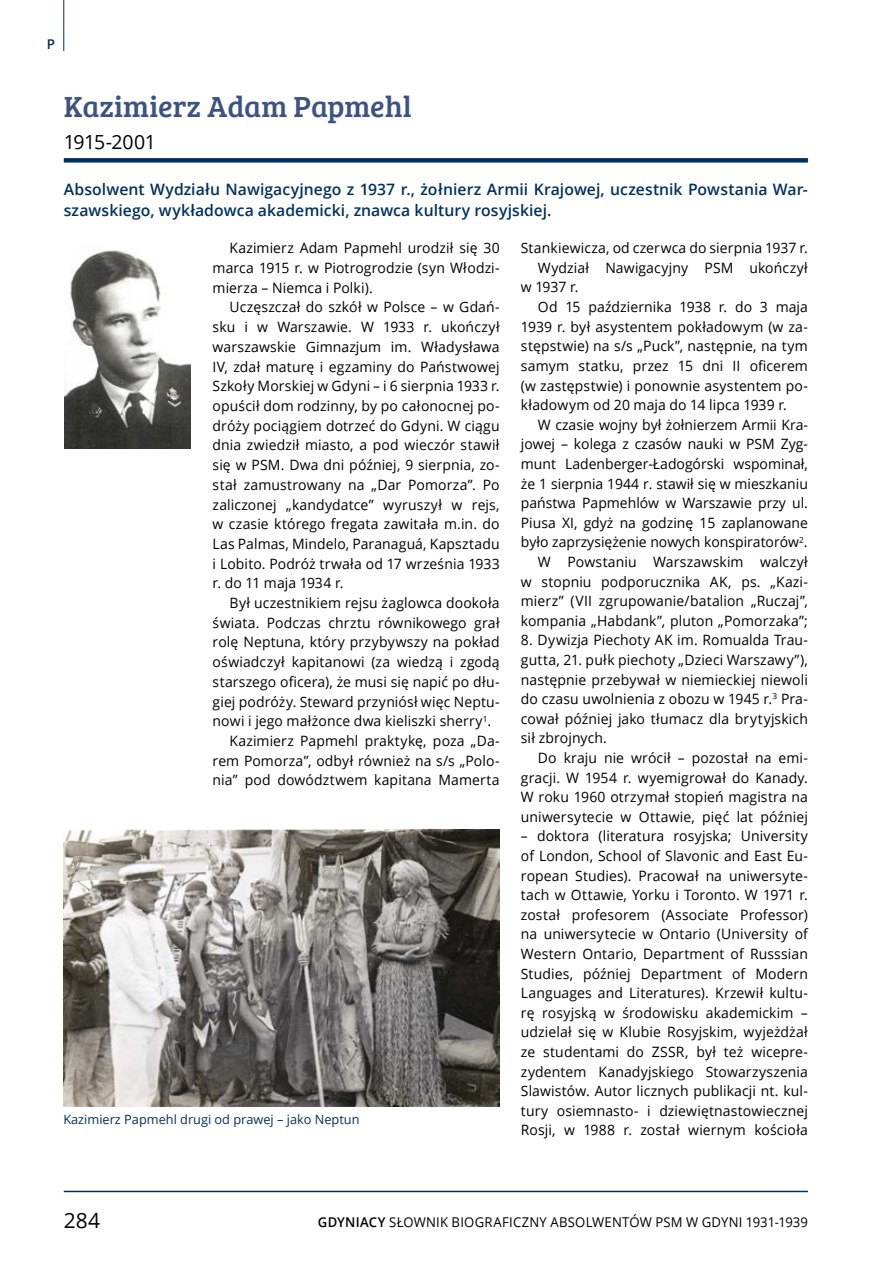
<style>
.page{position:relative;width:893px;height:1263px;background:#fff}
.page>*{position:absolute;margin:0;border:0;box-sizing:border-box;transform-origin:0 0}
.t1{font:30px "Bree Serif";color:#3a5384}
.t2{font:21px "Open Sans";color:#000}
.t3{font:19.5px "Open Sans";letter-spacing:-.02em;color:#000}
.t4{font:600 15.75px/21px "Open Sans";letter-spacing:.005em;color:#003063}
.t5{font:14.25px/19.6px "Open Sans";letter-spacing:.005em;color:#000;text-align:justify}
.t6{font:13.5px "Open Sans";letter-spacing:.015em;color:#000}
.t7{font:600 13.5px "Open Sans";color:#003063}
.t8{font:12.75px "Open Sans";color:#003063}
.s1{font-weight:600}
</style>
<div class="page">
<hr style="left:64px;top:1191px;width:744px;height:1px;background:#003063">
<hr style="left:63px;top:0;width:1px;height:51px;background:#003063">
<div style="left:64px;top:158px;width:744px;height:5px;background:#003063"></div>
<img style="left:64px;top:250px;width:127px;height:199px">
<img style="left:63px;top:829px;width:437px;height:278px">
<p class="t7" style="left:47px;top:34px;width:10px">P</p>
<h1 class="t1" style="left:64px;top:85px;width:350px">Kazimierz Adam Papmehl</h1>
<h3 class="t3" style="left:64px;top:128px;width:94px">1915-2001</h3>
<p class="t4" style="left:64px;top:178px;width:746px">Absolwent Wydziału Nawigacyjnego z 1937 r., żołnierz Armii Krajowej, uczestnik Powstania War&shy;szawskiego, wykładowca akademicki, znawca kultury rosyjskiej.</p>
<p class="t5" style="left:213px;top:238px;width:289px;text-indent:17px">Kazimierz Adam Papmehl urodził się 30 marca 1915 r. w Piotrogrodzie (syn Włodzi&shy;mierza – Niemca i Polki).</p>
<p class="t5" style="left:213px;top:297px;width:289px;text-indent:17px">Uczęszczał do szkół w Polsce – w Gdań&shy;sku i w Warszawie. W 1933 r. ukończył warszawskie Gimnazjum im. Władysława IV, zdał maturę i egzaminy do Państwowej Szkoły Morskiej w Gdyni – i 6 sierpnia 1933 r. opuścił dom rodzinny, by po całonocnej po&shy;dróży pociągiem dotrzeć do Gdyni. W ciągu dnia zwiedził miasto, a pod wieczór stawił się w PSM. Dwa dni później, 9 sierpnia, zo&shy;stał zamustrowany na „Dar Pomorza”. Po zaliczonej „kandydatce” wyruszył w rejs, w czasie którego fregata zawitała m.in. do Las Palmas, Mindelo, Paranaguá, Kapsztadu i Lobito. Podróż trwała od 17 września 1933 r. do 11 maja 1934 r.</p>
<p class="t5" style="left:230px;top:593px;width:271px">Był uczestnikiem rejsu żaglowca dookoła</p>
<p class="t5" style="left:213px;top:612px;width:289px">świata. Podczas chrztu równikowego grał</p>
<p class="t5" style="left:213px;top:632px;width:289px">rolę Neptuna, który przybywszy na pokład</p>
<p class="t5" style="left:213px;top:652px;width:289px">oświadczył kapitanowi (za wiedzą i zgodą</p>
<p class="t5" style="left:213px;top:671px;width:289px">starszego oficera), że musi się napić po dłu-</p>
<p class="t5" style="left:213px;top:691px;width:289px">giej podróży. Steward przyniósł więc Neptu-</p>
<p class="t5" style="left:213px;top:711px;width:280px">nowi i jego małżonce dwa kieliszki sherry<sup>1</sup>.</p>
<p class="t5" style="left:230px;top:731px;width:272px">Kazimierz Papmehl praktykę, poza „Da-</p>
<p class="t5" style="left:213px;top:750px;width:289px">rem Pomorza”, odbył również na s/s „Polo-</p>
<p class="t5" style="left:213px;top:770px;width:289px">nia” pod dowództwem kapitana Mamerta</p>
<p class="t8" style="left:63px;top:1110px;width:298px">Kazimierz Papmehl drugi od prawej – jako Neptun</p>
<p class="t5" style="left:521px;top:238px;width:289px">Stankiewicza, od czerwca do sierpnia 1937 r.</p>
<p class="t5" style="left:538px;top:258px;width:271px">Wydział Nawigacyjny PSM ukończył</p>
<p class="t5" style="left:521px;top:277px;width:59px">w 1937 r.</p>
<p class="t5" style="left:538px;top:297px;width:272px">Od 15 października 1938 r. do 3 maja</p>
<p class="t5" style="left:521px;top:316px;width:289px">1939 r. był asystentem pokładowym (w za-</p>
<p class="t5" style="left:521px;top:336px;width:288px">stępstwie) na s/s „Puck”, następnie, na tym</p>
<p class="t5" style="left:521px;top:355px;width:289px">samym statku, przez 15 dni II oficerem</p>
<p class="t5" style="left:521px;top:375px;width:289px">(w zastępstwie) i ponownie asystentem po-</p>
<p class="t5" style="left:521px;top:395px;width:267px">kładowym od 20 maja do 14 lipca 1939 r.</p>
<p class="t5" style="left:538px;top:414px;width:272px">W czasie wojny był żołnierzem Armii Kra-</p>
<p class="t5" style="left:521px;top:434px;width:289px">jowej – kolega z czasów nauki w PSM Zyg-</p>
<p class="t5" style="left:521px;top:454px;width:289px">munt Ladenberger-Ładogórski wspominał,</p>
<p class="t5" style="left:521px;top:473px;width:289px">że 1 sierpnia 1944 r. stawił się w mieszkaniu</p>
<p class="t5" style="left:521px;top:493px;width:289px">państwa Papmehlów w Warszawie przy ul.</p>
<p class="t5" style="left:521px;top:512px;width:289px">Piusa XI, gdyż na godzinę 15 zaplanowane</p>
<p class="t5" style="left:521px;top:532px;width:288px">było zaprzysiężenie nowych konspiratorów<sup>2</sup>.</p>
<p class="t5" style="left:538px;top:552px;width:272px">W Powstaniu Warszawskim walczył</p>
<p class="t5" style="left:521px;top:571px;width:289px">w stopniu podporucznika AK, ps. „Kazi-</p>
<p class="t5" style="left:521px;top:591px;width:288px">mierz” (VII zgrupowanie/batalion „Ruczaj”,</p>
<p class="t5" style="left:521px;top:610px;width:288px">kompania „Habdank”, pluton „Pomorzaka”;</p>
<p class="t5" style="left:521px;top:630px;width:289px">8. Dywizja Piechoty AK im. Romualda Trau&shy;gutta, 21. pułk piechoty „Dzieci Warszawy”), następnie przebywał w niemieckiej niewoli do czasu uwolnienia z obozu w 1945 r.<sup>3</sup> Pra&shy;cował później jako tłumacz dla brytyjskich sił zbrojnych.</p>
<p class="t5" style="left:521px;top:747px;width:289px;text-indent:17px">Do kraju nie wrócił – pozostał na emi&shy;gracji. W 1954 r. wyemigrował do Kanady.<br>W roku 1960 otrzymał stopień magistra na uniwersytecie w Ottawie, pięć lat później</p>
<p class="t5" style="left:521px;top:826px;width:289px">– doktora (literatura rosyjska; University of London, School of Slavonic and East Eu&shy;ropean Studies). Pracował na uniwersyte&shy;tach w Ottawie, Yorku i Toronto. W 1971 r. został profesorem (Associate Professor) na uniwersytecie w Ontario (University of Western Ontario, Department of Russsian Studies, później Department of Modern Languages and Literatures). Krzewił kultu&shy;rę rosyjską w środowisku akademickim – udzielał się w Klubie Rosyjskim, wyjeżdżał ze studentami do ZSSR, był też wicepre&shy;zydentem Kanadyjskiego Stowarzyszenia Slawistów. Autor licznych publikacji nt. kul&shy;tury osiemnasto- i dziewiętnastowiecznej Rosji, w 1988 r. został wiernym kościoła</p>
<h2 class="t2" style="left:64px;top:1206px;width:38px">284</h2>
<p class="t6" style="left:318px;top:1212px;width:491px"><span class="s1">GDYNIACY</span> SŁOWNIK BIOGRAFICZNY ABSOLWENTÓW PSM W GDYNI 1931-1939</p>
</div>
